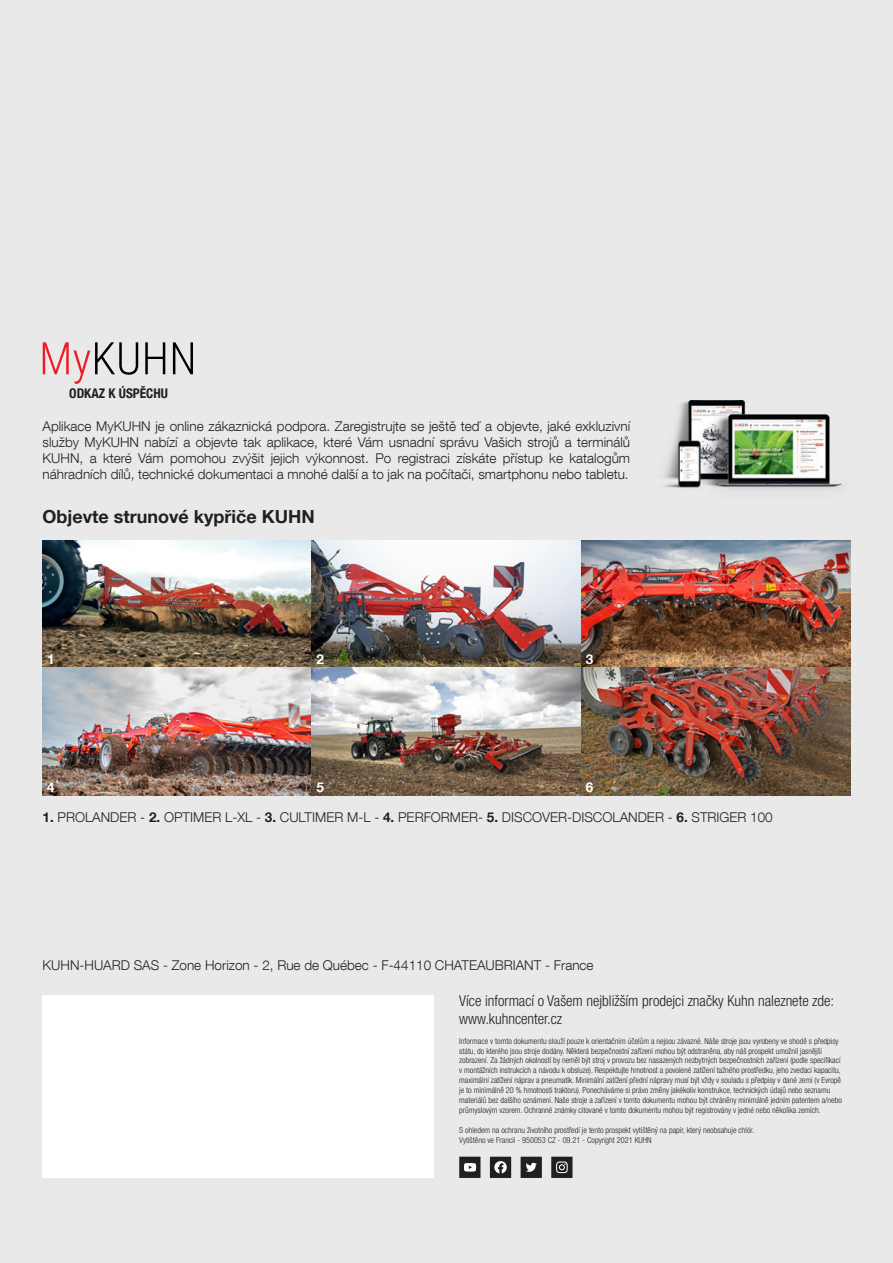
<style>
.page{position:relative;width:893px;height:1263px;background:#e9e9e9}
.page>*{position:absolute;margin:0;border:0;box-sizing:border-box;transform-origin:0 0}
.t1{font:700 18px "Helvetica Neue LT Com";color:#231f20}
.t2{font:300 condensed 15px/18px "Helvetica Neue LT Com";color:#231f20}
.t3{font:300 13.5px/16.2px "Helvetica Neue LT Com";color:#231f20;text-align:justify}
.t4{font:700 13.5px "Helvetica Neue LT Com";color:#fff}
.t5{font:700 condensed 13.35px "Helvetica Neue LT Com";color:#231f20}
.t6{font:300 condensed 8.25px/9.9px "Helvetica Neue LT Com";color:#231f20}
.s1{font-weight:700}
</style>
<div class="page">
<div style="left:43px;top:995px;width:391px;height:183px;background:#fff"></div>
<img style="left:664px;top:400px;width:178px;height:90px">
<svg style="left:43px;top:342px;width:95px;height:42px"></svg>
<svg style="left:145px;top:342px;width:20px;height:32px"></svg>
<svg style="left:173px;top:342px;width:20px;height:32px"></svg>
<img style="left:43px;top:540px;width:807px;height:255px">
<div style="left:490px;top:1157px;width:21px;height:21px;background:#231f20"></div>
<svg style="left:494px;top:1161px;width:13px;height:12px"></svg>
<div style="left:521px;top:1157px;width:21px;height:21px;background:#231f20"></div>
<svg style="left:526px;top:1163px;width:11px;height:9px"></svg>
<div style="left:459px;top:1157px;width:21px;height:21px;background:#231f20"></div>
<svg style="left:464px;top:1163px;width:12px;height:8px"></svg>
<div style="left:551px;top:1157px;width:21px;height:21px;background:#231f20"></div>
<svg style="left:556px;top:1161px;width:12px;height:12px"></svg>
<p class="t5" style="left:69px;top:385px;width:100px">ODKAZ K ÚSPĚCHU</p>
<p class="t3" style="left:43px;top:417px;width:589px">Aplikace MyKUHN je online zákaznická podpora. Zaregistrujte se ještě teď a objevte, jaké exkluzivní služby MyKUHN nabízí a objevte tak aplikace, které Vám usnadní správu Vašich strojů a terminálů KUHN, a které Vám pomohou zvýšit jejich výkonnost. Po registraci získáte přístup ke katalogům náhradních dílů, technické dokumentaci a mnohé další a to jak na počítači, smartphonu nebo tabletu.</p>
<p class="t1" style="left:43px;top:505px;width:274px">Objevte strunové kypřiče KUHN</p>
<p class="t4" style="left:47px;top:651px;width:9px">1</p>
<p class="t4" style="left:317px;top:651px;width:9px">2</p>
<p class="t4" style="left:586px;top:651px;width:9px">3</p>
<p class="t4" style="left:47px;top:778px;width:9px">4</p>
<p class="t4" style="left:317px;top:778px;width:9px">5</p>
<p class="t4" style="left:586px;top:778px;width:9px">6</p>
<p class="t3" style="left:43px;top:809px;width:732px"><span class="s1">1.</span> PROLANDER - <span class="s1">2.</span> OPTIMER L-XL - <span class="s1">3.</span> CULTIMER M-L - <span class="s1">4.</span> PERFORMER- <span class="s1">5.</span> DISCOVER-DISCOLANDER - <span class="s1">6.</span> STRIGER 100</p>
<p class="t3" style="left:43px;top:956px;width:553px">KUHN-HUARD SAS - Zone Horizon - 2, Rue de Québec - F-44110 CHATEAUBRIANT - France</p>
<p class="t2" style="left:459px;top:991px;width:376px">Více informací o Vašem nejbližším prodejci značky Kuhn naleznete zde: www.kuhncenter.cz</p>
<p class="t6" style="left:459px;top:1036px;width:384px">Informace v tomto dokumentu slouží pouze k orientačním účelům a nejsou závazné. Náše stroje jsou vyrobeny ve shodě s předpisy státu, do kterého jsou stroje dodány. Některá bezpečnostní zařízení mohou být odstraněna, aby náš prospekt umožnil jasnější zobrazení. Za žádných okolností by neměl být stroj v provozu bez nasazených nezbytných bezpečnostních zařízení (podle specifikací v montážních instrukcích a návodu k obsluze). Respektujte hmotnost a povolené zatížení tažného prostředku, jeho zvedací kapacitu, maximální zatížení náprav a pneumatik. Minimální zatížení přední nápravy musí být vždy v souladu s předpisy v dané zemi (v Evropě je to minimálně 20 % hmotnosti traktoru). Ponecháváme si právo změny jakékoliv konstrukce, technických údajů nebo seznamu materiálů bez dalšího oznámení. Naše stroje a zařízení v tomto dokumentu mohou být chráněny minimálně jedním patentem a/nebo průmyslovým vzorem. Ochranné známky citované v tomto dokumentu mohou být registrovány v jedné nebo několika zemích.</p>
<p class="t6" style="left:459px;top:1125px;width:296px">S ohledem na ochranu životního prostředí je tento prospekt vytištěný na papír, který neobsahuje chlór.</p>
<p class="t6" style="left:459px;top:1135px;width:194px">Vytištěno ve Francii - 950053 CZ - 09.21 - Copyright 2021 KUHN</p>
</div>
